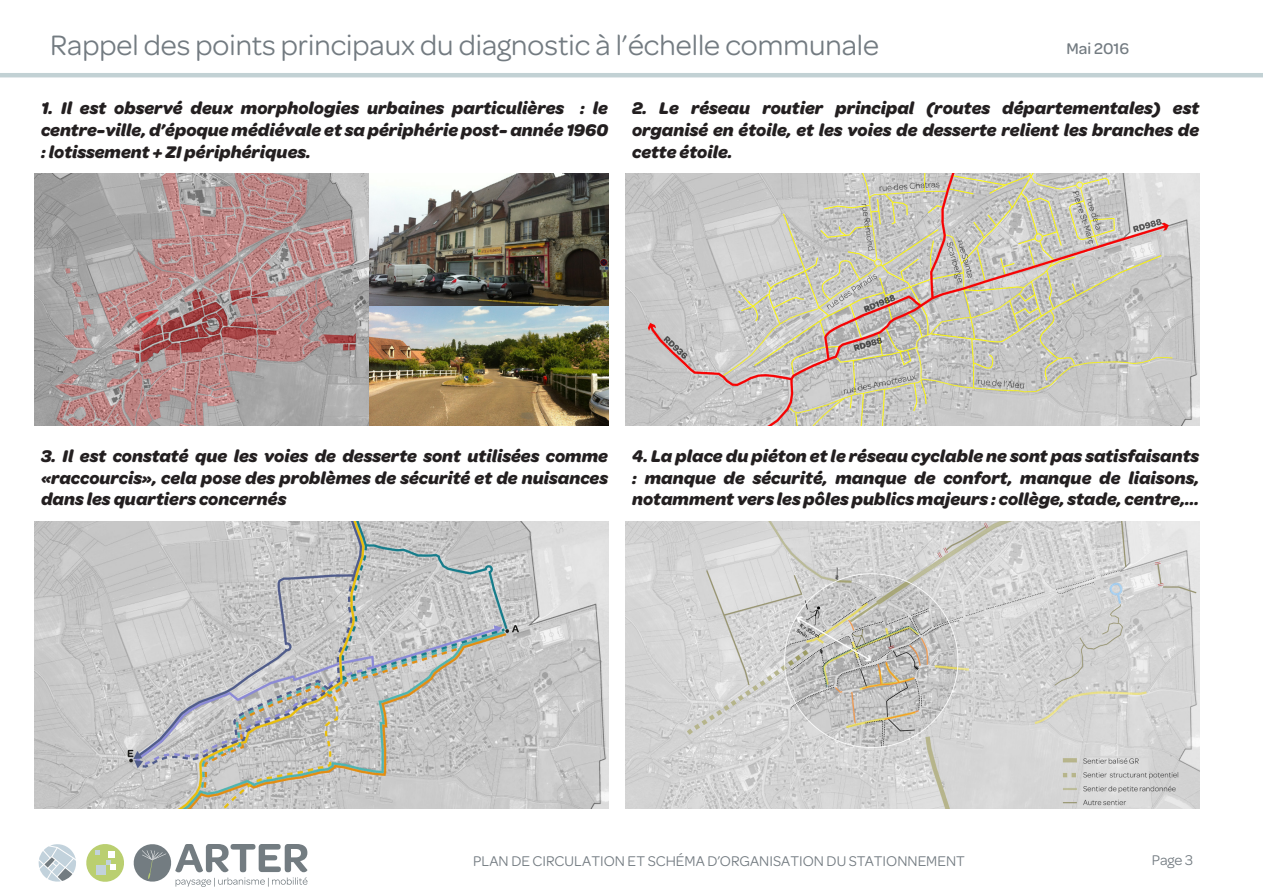
<style>
.page{position:relative;width:1263px;height:893px;background:#fff}
.page>*{position:absolute;margin:0;border:0;box-sizing:border-box;transform-origin:0 0}
.SOUS_TITRE{font:30px "Omnes";color:#737b81}
.t1{font:italic 700 18px/21.6px "Omnes";color:#231f20;text-align:justify}
.t2{font:500 16.5px "Omnes";color:#737b81}
.t3{font:15px "Omnes";color:#737b81}
</style>
<div class="page">
<svg style="left:86px;top:844px;width:38px;height:38px"></svg>
<div style="left:96px;top:865px;width:9px;height:9px;background:#c2d2dc"></div>
<svg style="left:38px;top:844px;width:38px;height:38px"></svg>
<svg style="left:133px;top:844px;width:175px;height:43px"></svg>
<hr style="left:0;top:73px;width:1263px;height:4px;background:#c2d1d4">
<img style="left:34px;top:173px;width:574px;height:252px">
<img style="left:625px;top:173px;width:574px;height:252px">
<img style="left:34px;top:521px;width:574px;height:288px">
<img style="left:625px;top:521px;width:574px;height:288px">
<p class="SOUS_TITRE" style="left:50px;top:25px;width:830px">Rappel des points principaux du diagnostic à l’échelle communale</p>
<p class="t2" style="left:1066px;top:37px;width:64px">Mai 2016</p>
<p class="t1" style="left:41px;top:97px;width:569px">1. Il est observé deux morphologies urbaines particulières : le centre-ville, d’époque médiévale et sa périphérie post- année 1960 : lotissement + ZI périphériques.</p>
<p class="t1" style="left:632px;top:97px;width:569px">2. Le réseau routier principal (routes départementales) est organisé en étoile, et les voies de desserte relient les branches de cette étoile.</p>
<p class="t1" style="left:41px;top:445px;width:568px">3. Il est constaté que les voies de desserte sont utilisées comme «raccourcis», cela pose des problèmes de sécurité et de nuisances dans les quartiers concernés</p>
<p class="t1" style="left:632px;top:445px;width:569px">4. La place du piéton et le réseau cyclable ne sont pas satisfaisants : manque de sécurité, manque de confort, manque de liaisons, notamment vers les pôles publics majeurs : collège, stade, centre,...</p>
<p class="t3" style="left:473px;top:850px;width:493px">PLAN DE CIRCULATION ET SCHÉMA D’ORGANISATION DU STATIONNEMENT</p>
<p class="t3" style="left:1152px;top:849px;width:43px">Page 3</p>
</div>
